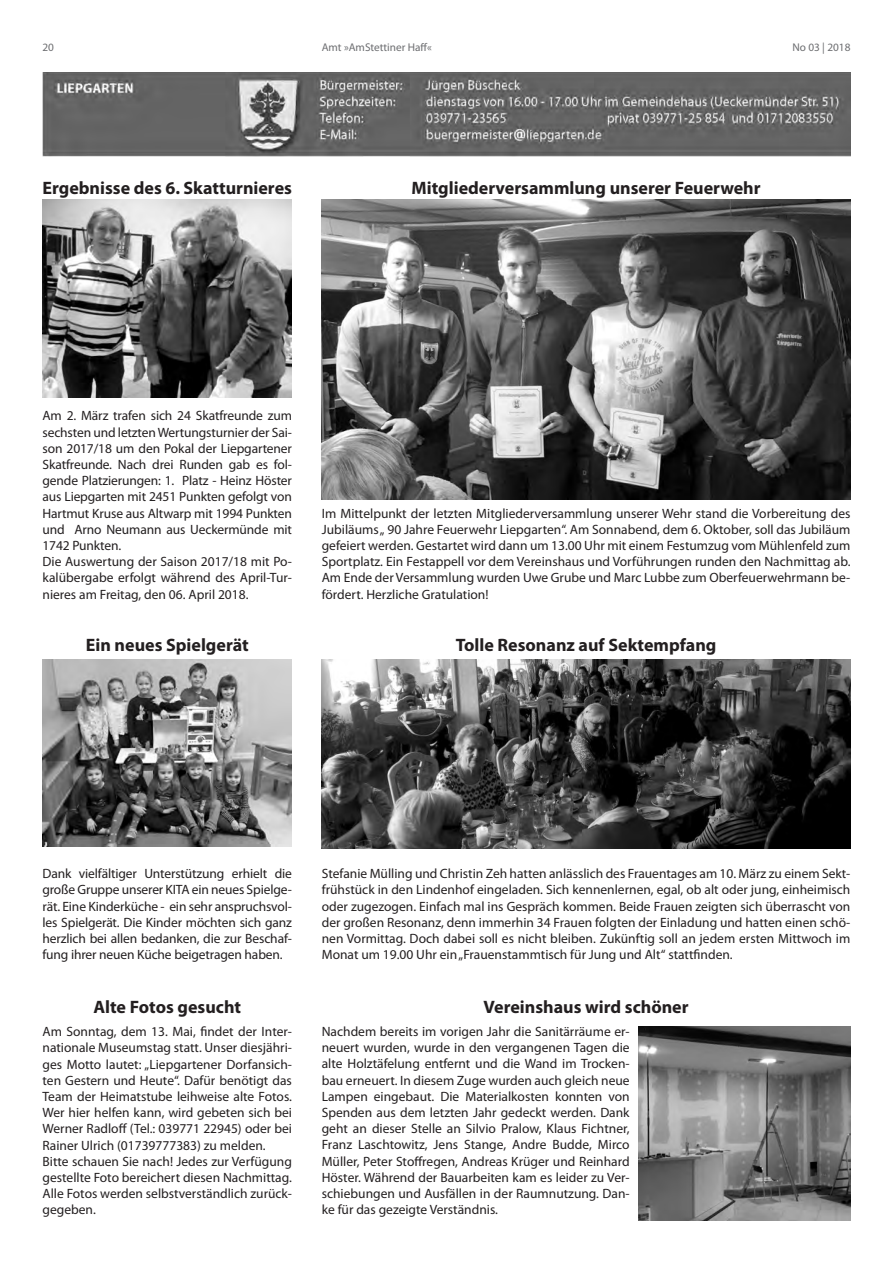
<style>
.page{position:relative;width:893px;height:1263px;background:#fff}
.page>*{position:absolute;margin:0;border:0;box-sizing:border-box;transform-origin:0 0}
.t1{font:700 18px "Myriad Pro";color:#231f20}
.t2{font:13.5px/16.2px "Myriad Pro";color:#231f20;text-align:justify}
.t3{font:11.25px "Myriad Pro";color:#6c6d70}
</style>
<div class="page">
<img style="left:43px;top:72px;width:807px;height:84px">
<img style="left:43px;top:659px;width:249px;height:187px">
<img style="left:43px;top:200px;width:249px;height:198px">
<img style="left:322px;top:200px;width:528px;height:299px">
<img style="left:322px;top:659px;width:528px;height:190px">
<img style="left:638px;top:1026px;width:212px;height:195px">
<p class="t3" style="left:43px;top:40px;width:13px">20</p>
<p class="t3" style="left:322px;top:40px;width:112px">Amt »AmStettiner Haff«</p>
<p class="t3" style="left:792px;top:40px;width:60px">No 03 | 2018</p>
<p class="t1" style="left:43px;top:176px;width:251px">Ergebnisse des 6. Skatturnieres</p>
<p class="t1" style="left:411px;top:176px;width:351px">Mitgliederversammlung unserer Feuerwehr</p>
<p class="t2" style="left:43px;top:407px;width:251px">Am 2. März trafen sich 24 Skatfreunde zum sechsten und letzten Wertungsturnier der Sai&shy;son 2017/18 um den Pokal der Liepgartener Skatfreunde. Nach drei Runden gab es fol&shy;gende Platzierungen: 1. Platz - Heinz Höster aus Liepgarten mit 2451 Punkten gefolgt von Hartmut Kruse aus Altwarp mit 1994 Punkten und Arno Neumann aus Ueckermünde mit 1742 Punkten.</p>
<p class="t2" style="left:43px;top:553px;width:251px">Die Auswertung der Saison 2017/18 mit Po&shy;kalübergabe erfolgt während des April-Tur&shy;nieres am Freitag, den 06. April 2018.</p>
<p class="t1" style="left:86px;top:633px;width:164px">Ein neues Spielgerät</p>
<p class="t2" style="left:322px;top:505px;width:530px">Im Mittelpunkt der letzten Mitgliederversammlung unserer Wehr stand die Vorbereitung des Jubiläums „ 90 Jahre Feuerwehr Liepgarten“. Am Sonnabend, dem 6. Oktober, soll das Jubiläum gefeiert werden. Gestartet wird dann um 13.00 Uhr mit einem Festumzug vom Mühlenfeld zum Sportplatz. Ein Festappell vor dem Vereinshaus und Vorführungen runden den Nachmittag ab.<br>Am Ende der Versammlung wurden Uwe Grube und Marc Lubbe zum Oberfeuerwehrmann be&shy;fördert. Herzliche Gratulation!</p>
<p class="t1" style="left:456px;top:633px;width:262px">Tolle Resonanz auf Sektempfang</p>
<p class="t2" style="left:43px;top:865px;width:251px">Dank vielfältiger Unterstützung erhielt die große Gruppe unserer KITA ein neues Spielge&shy;rät. Eine Kinderküche - ein sehr anspruchsvol&shy;les Spielgerät. Die Kinder möchten sich ganz herzlich bei allen bedanken, die zur Beschaf&shy;fung ihrer neuen Küche beigetragen haben.</p>
<p class="t1" style="left:93px;top:995px;width:149px">Alte Fotos gesucht</p>
<p class="t2" style="left:43px;top:1023px;width:251px">Am Sonntag, dem 13. Mai, findet der Inter&shy;nationale Museumstag statt. Unser diesjähri&shy;ges Motto lautet: „Liepgartener Dorfansich&shy;ten Gestern und Heute“. Dafür benötigt das Team der Heimatstube leihweise alte Fotos.<br>Wer hier helfen kann, wird gebeten sich bei Werner Radloff (Tel.: 039771 22945) oder bei Rainer Ulrich (01739777383) zu melden.</p>
<p class="t2" style="left:43px;top:1153px;width:251px">Bitte schauen Sie nach! Jedes zur Verfügung gestellte Foto bereichert diesen Nachmittag.<br>Alle Fotos werden selbstverständlich zurück&shy;gegeben.</p>
<p class="t2" style="left:322px;top:865px;width:530px">Stefanie Mülling und Christin Zeh hatten anlässlich des Frauentages am 10. März zu einem Sekt&shy;frühstück in den Lindenhof eingeladen. Sich kennenlernen, egal, ob alt oder jung, einheimisch oder zugezogen. Einfach mal ins Gespräch kommen. Beide Frauen zeigten sich überrascht von der großen Resonanz, denn immerhin 34 Frauen folgten der Einladung und hatten einen schö&shy;nen Vormittag. Doch dabei soll es nicht bleiben. Zukünftig soll an jedem ersten Mittwoch im Monat um 19.00 Uhr ein „Frauenstammtisch für Jung und Alt“ stattfinden.</p>
<p class="t1" style="left:484px;top:995px;width:207px">Vereinshaus wird schöner</p>
<p class="t2" style="left:322px;top:1023px;width:309px">Nachdem bereits im vorigen Jahr die Sanitärräume er&shy;neuert wurden, wurde in den vergangenen Tagen die alte Holztäfelung entfernt und die Wand im Trocken&shy;bau erneuert. In diesem Zuge wurden auch gleich neue Lampen eingebaut. Die Materialkosten konnten von Spenden aus dem letzten Jahr gedeckt werden. Dank geht an dieser Stelle an Silvio Pralow, Klaus Fichtner, Franz Laschtowitz, Jens Stange, Andre Budde, Mirco Müller, Peter Stoffregen, Andreas Krüger und Reinhard Höster. Während der Bauarbeiten kam es leider zu Ver&shy;schiebungen und Ausfällen in der Raumnutzung. Dan&shy;ke für das gezeigte Verständnis.</p>
</div>
